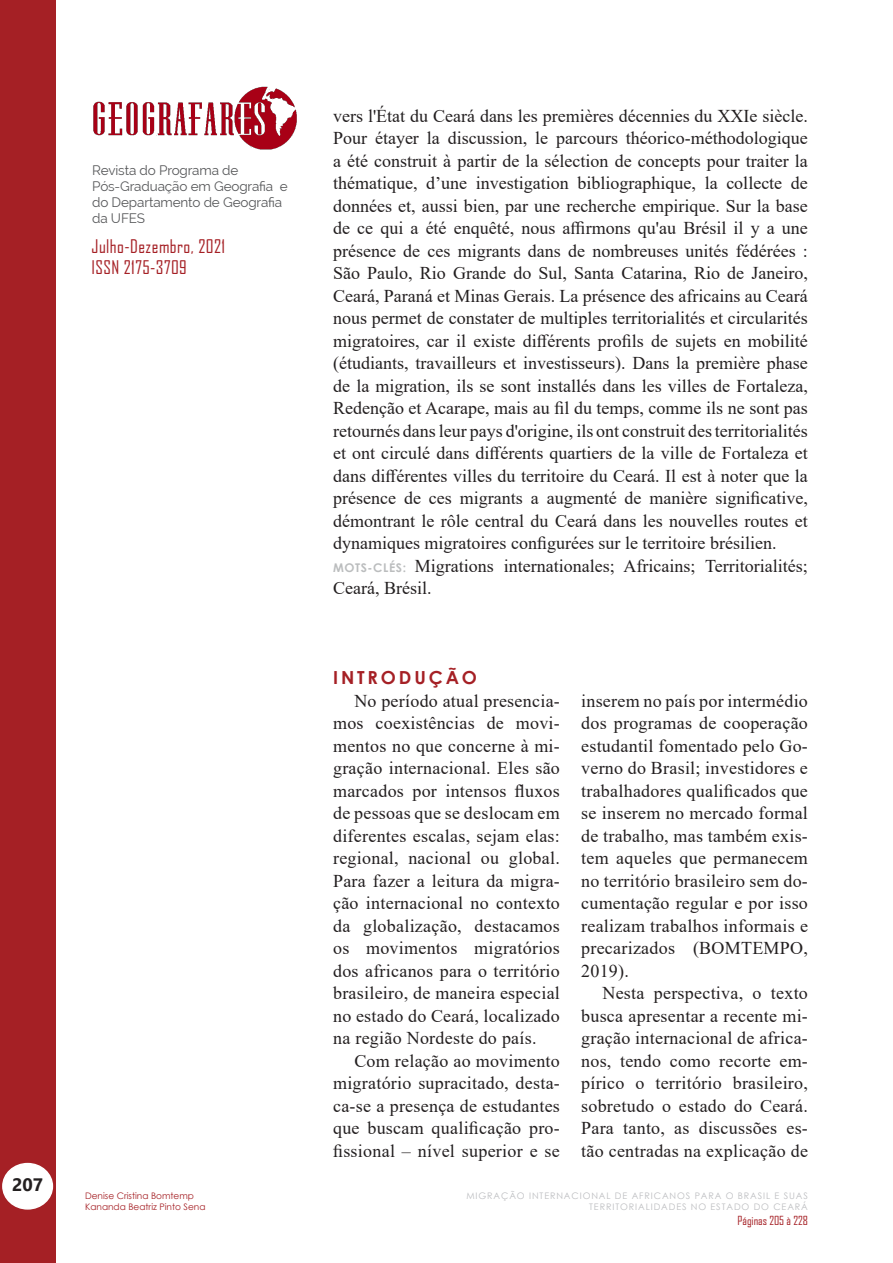
<style>
.page{position:relative;width:893px;height:1263px;background:#fff}
.page>*{position:absolute;margin:0;border:0;box-sizing:border-box;transform-origin:0 0}
.Corpo_do_Texto_Ofici{font:18px/22.5px "Times New Roman";letter-spacing:.015em;color:#231f20;text-align:justify}
.t1{font:18px/21.6px "Agency FB";letter-spacing:.025em;color:#a52025}
.TÍTULO_CENTURY{font:700 18px "Century Gothic";letter-spacing:.16em;color:#a52025}
.t2{font:700 18px "Segoe UI";color:#231f20}
.t3{font:13.5px/16.2px "Raleway";letter-spacing:-.01em;color:#57585a}
.t4{font:12px "Agency FB";color:#a52025}
.t5{font:9px/10.8px "Century Gothic";letter-spacing:.1em;color:#bcbdc0;text-align:right}
.t6{font:9px/10.8px "Century Gothic";color:#a52025}
.s1{font-family:"Century Gothic";font-weight:700;font-size:12px;color:#bbbdbe}
</style>
<div class="page">
<div style="left:0;top:0;width:55px;height:1263px;background:#a52025"></div>
<div style="left:3px;top:1163px;width:49px;height:46px;background:#fff;border-radius:50%"></div>
<div style="left:2px;top:1163px;width:51px;height:46px;border:2px solid #fff;border-radius:50%"></div>
<img style="left:93px;top:86px;width:204px;height:64px">
<p class="t3" style="left:92px;top:162px;width:197px">Revista do Programa de<br>Pós-Graduação em Geografia e do Departamento de Geografia da UFES</p>
<p class="t1" style="left:92px;top:235px;width:135px">Julho-Dezembro, 2021<br>ISSN 2175-3709</p>
<p class="t2" style="left:12px;top:1167px;width:33px">207</p>
<p class="t6" style="left:85px;top:1190px;width:122px">Denise Cristina Bomtemp<br>Kananda Beatriz Pinto Sena</p>
<p class="Corpo_do_Texto_Ofici" style="left:333px;top:104px;width:476px">vers l'État du Ceará dans les premières décennies du XXIe siècle.<br>Pour étayer la discussion, le parcours théorico-méthodologique a été construit à partir de la sélection de concepts pour traiter la thématique, d’une investigation bibliographique, la collecte de données et, aussi bien, par une recherche empirique. Sur la base de ce qui a été enquêté, nous affirmons qu'au Brésil il y a une présence de ces migrants dans de nombreuses unités fédérées :<br>São Paulo, Rio Grande do Sul, Santa Catarina, Rio de Janeiro, Ceará, Paraná et Minas Gerais. La présence des africains au Ceará nous permet de constater de multiples territorialités et circularités migratoires, car il existe différents profils de sujets en mobilité (étudiants, travailleurs et investisseurs). Dans la première phase de la migration, ils se sont installés dans les villes de Fortaleza, Redenção et Acarape, mais au fil du temps, comme ils ne sont pas retournés dans leur pays d'origine, ils ont construit des territorialités et ont circulé dans différents quartiers de la ville de Fortaleza et dans différentes villes du territoire du Ceará. Il est à noter que la présence de ces migrants a augmenté de manière significative, démontrant le rôle central du Ceará dans les nouvelles routes et dynamiques migratoires configurées sur le territoire brésilien.</p>
<p class="Corpo_do_Texto_Ofici" style="left:333px;top:554px;width:476px"><span class="s1">MOTS-CLÉS:</span> Migrations internationales; Africains; Territorialités;<br>Ceará, Brésil.</p>
<p class="TÍTULO_CENTURY" style="left:333px;top:664px;width:145px">INTRODUÇÃO</p>
<p class="Corpo_do_Texto_Ofici" style="left:333px;top:689px;width:228px;text-indent:21px">No período atual presencia&shy;mos coexistências de movi&shy;mentos no que concerne à mi&shy;gração internacional. Eles são marcados por intensos fluxos de pessoas que se deslocam em diferentes escalas, sejam elas: regional, nacional ou global.<br>Para fazer a leitura da migra&shy;ção internacional no contexto da globalização, destacamos os movimentos migratórios dos africanos para o território brasileiro, de maneira especial no estado do Ceará, localizado na região Nordeste do país.</p>
<p class="Corpo_do_Texto_Ofici" style="left:333px;top:1049px;width:228px;text-indent:21px">Com relação ao movimento migratório supracitado, desta&shy;ca-se a presença de estudantes que buscam qualificação pro&shy;fissional – nível superior e se</p>
<p class="Corpo_do_Texto_Ofici" style="left:581px;top:689px;width:228px">inserem no país por intermédio dos programas de cooperação estudantil fomentado pelo Go&shy;verno do Brasil; investidores e trabalhadores qualificados que se inserem no mercado formal de trabalho, mas também exis&shy;tem aqueles que permanecem no território brasileiro sem do&shy;cumentação regular e por isso realizam trabalhos informais e precarizados (BOMTEMPO, 2019).</p>
<p class="Corpo_do_Texto_Ofici" style="left:581px;top:981px;width:228px;text-indent:21px">Nesta perspectiva, o texto busca apresentar a recente mi&shy;gração internacional de africa&shy;nos, tendo como recorte em&shy;pírico o território brasileiro, sobretudo o estado do Ceará.<br>Para tanto, as discussões es&shy;tão centradas na explicação de</p>
<p class="t5" style="left:466px;top:1190px;width:343px">MIGRAÇÃO INTERNACIONAL DE AFRICANOS PARA O BRASIL E SUAS<br>TERRITORIALIDADES NO ESTADO DO CEARÁ</p>
<p class="t4" style="left:738px;top:1213px;width:72px">Páginas 205 à 228</p>
</div>
